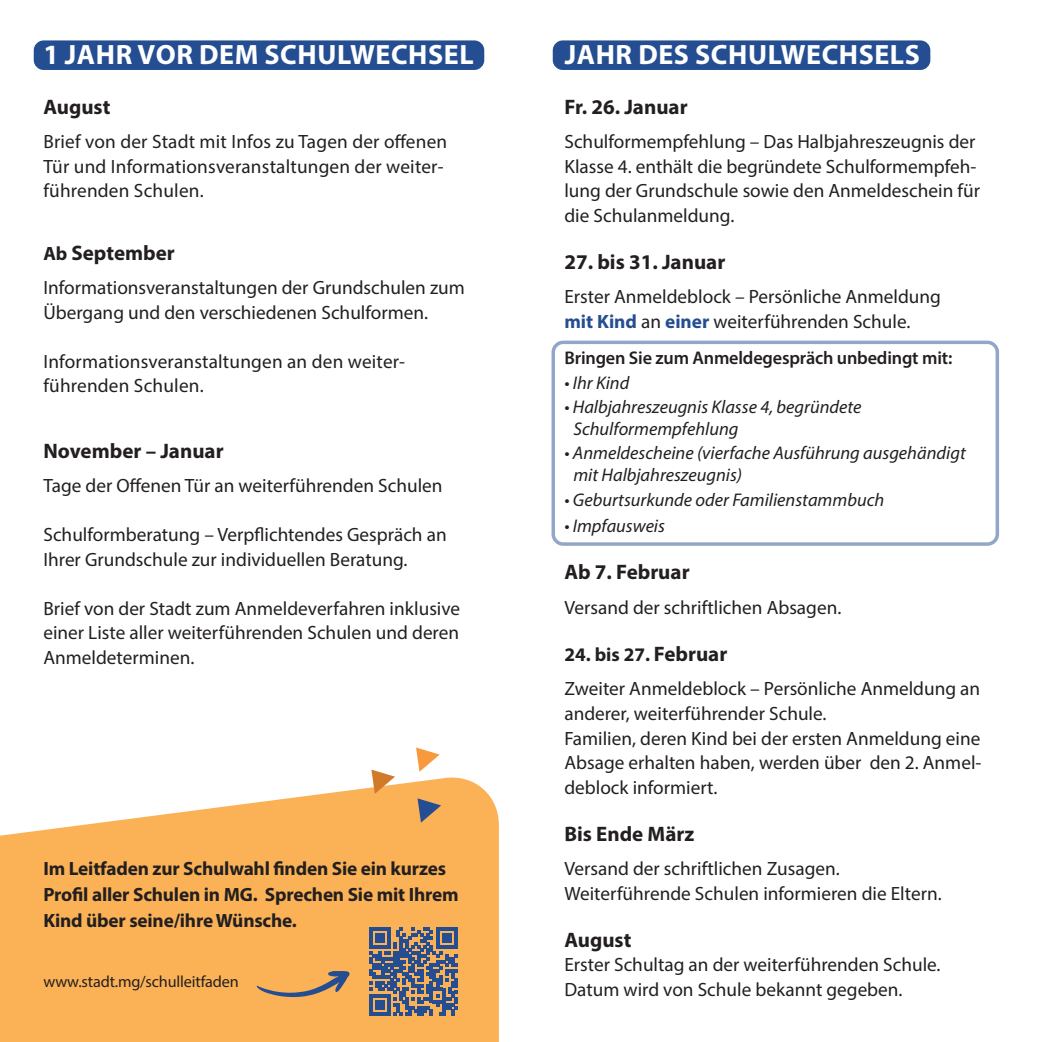
<style>
.page{position:relative;width:1042px;height:1042px;background:#fff}
.page>*{position:absolute;margin:0;border:0;box-sizing:border-box;transform-origin:0 0}
.t1{font:700 28px "Myriad Pro";letter-spacing:.02em;color:#fff}
.t2{font:700 21px "Myriad Pro";color:#231f20}
.t3{font:19.25px/24.5px "Myriad Pro";color:#231f20}
.t4{font:700 19.25px/26.2px "Myriad Pro";letter-spacing:-.01em;color:#231f20}
.t5{font:italic 18.38px/21.9px "Myriad Pro";color:#231f20}
.t6{font:600 18.38px "Myriad Pro";letter-spacing:-.01em;color:#231f20}
.t7{font:16.1px "Myriad Pro";letter-spacing:-.01em;color:#231f20}
.s1{font-size:19.25px}
.s2{font-weight:700;color:#244e91}
.s3{font-size:21px}
</style>
<div class="page">
<div style="left:34px;top:40px;width:450px;height:30px;background:#244e91;border-radius:10px"></div>
<div style="left:553px;top:40px;width:377px;height:30px;background:#244e91;border-radius:10px"></div>
<div style="left:551px;top:341px;width:448px;height:205px;border:4px solid #244e91;border-radius:10px"></div>
<svg style="left:0;top:777px;width:499px;height:265px;background:#fbba69"></svg>
<svg style="left:369px;top:927px;width:88px;height:88px;background:#71727b"></svg>
<svg style="left:257px;top:971px;width:93px;height:26px;background:#c79964"></svg>
<svg style="left:416px;top:747px;width:24px;height:25px"></svg>
<svg style="left:417px;top:798px;width:24px;height:24px"></svg>
<svg style="left:371px;top:769px;width:24px;height:25px"></svg>
<p class="t1" style="left:43px;top:37px;width:432px">1 JAHR VOR DEM SCHULWECHSEL</p>
<p class="t2" style="left:43px;top:93px;width:69px">August</p>
<p class="t3" style="left:43px;top:129px;width:405px">Brief von der Stadt mit Infos zu Tagen der offenen<br>Tür und Informationsveranstaltungen der weiter&shy;führenden Schulen.</p>
<p class="t2" style="left:43px;top:239px;width:133px"><span class="s1">Ab</span> September</p>
<p class="t3" style="left:43px;top:275px;width:423px">Informationsveranstaltungen der Grundschulen zum<br>Übergang und den verschiedenen Schulformen.</p>
<p class="t3" style="left:43px;top:348px;width:362px">Informationsveranstaltungen an den weiter&shy;führenden Schulen.</p>
<p class="t2" style="left:43px;top:437px;width:182px">November – Januar</p>
<p class="t3" style="left:43px;top:473px;width:401px">Tage der Offenen Tür an weiterführenden Schulen</p>
<p class="t3" style="left:43px;top:522px;width:405px">Schulformberatung – Verpflichtendes Gespräch an<br>Ihrer Grundschule zur individuellen Beratung.</p>
<p class="t3" style="left:43px;top:596px;width:418px;text-align:justify">Brief von der Stadt zum Anmeldeverfahren inklusive einer Liste aller weiterführenden Schulen und deren Anmeldeterminen.</p>
<p class="t4" style="left:43px;top:854px;width:417px">Im Leitfaden zur Schulwahl finden Sie ein kurzes<br>Profil aller Schulen in MG. Sprechen Sie mit Ihrem<br>Kind über seine/ihre Wünsche.</p>
<p class="t7" style="left:43px;top:972px;width:197px">www.stadt.mg/schulleitfaden</p>
<p class="t1" style="left:565px;top:37px;width:357px">JAHR DES SCHULWECHSELS</p>
<p class="t2" style="left:564px;top:93px;width:125px">Fr. 26. Januar</p>
<p class="t3" style="left:564px;top:129px;width:417px">Schulformempfehlung – Das Halbjahreszeugnis der Klasse 4. enthält die begründete Schulformempfeh&shy;lung der Grundschule sowie den Anmeldeschein für die Schulanmeldung.</p>
<p class="t2" style="left:564px;top:248px;width:162px">27. bis 31. Januar</p>
<p class="t3" style="left:564px;top:284px;width:378px">Erster Anmeldeblock – Persönliche Anmeldung <span class="s2">mit Kind</span> an <span class="s2">einer</span> weiterführenden Schule.</p>
<p class="t6" style="left:564px;top:346px;width:389px">Bringen Sie zum Anmeldegespräch unbedingt mit:</p>
<p class="t5" style="left:564px;top:371px;width:67px">• Ihr Kind</p>
<p class="t5" style="left:573px;top:396px;width:290px;text-indent:-9px">• Halbjahreszeugnis Klasse 4, begründete<br>Schulformempfehlung</p>
<p class="t5" style="left:573px;top:442px;width:394px;text-indent:-9px">• Anmeldescheine (vierfache Ausführung ausgehändigt mit Halbjahreszeugnis)</p>
<p class="t5" style="left:564px;top:488px;width:321px">• Geburtsurkunde oder Familienstammbuch</p>
<p class="t5" style="left:564px;top:515px;width:102px">• Impfausweis</p>
<p class="t2" style="left:564px;top:558px;width:127px">Ab 7. Februar</p>
<p class="t3" style="left:564px;top:595px;width:278px">Versand der schriftlichen Absagen.</p>
<p class="t4" style="left:564px;top:641px;width:164px">24. bis 27. <span class="s3">Februar</span></p>
<p class="t3" style="left:564px;top:676px;width:417px">Zweiter Anmeldeblock – Persönliche Anmeldung an anderer, weiterführender Schule.</p>
<p class="t3" style="left:564px;top:725px;width:418px;text-align:justify">Familien, deren Kind bei der ersten Anmeldung eine Absage erhalten haben, werden über den 2. Anmel&shy;deblock informiert.</p>
<p class="t2" style="left:564px;top:820px;width:132px">Bis Ende März</p>
<p class="t3" style="left:564px;top:856px;width:379px">Versand der schriftlichen Zusagen.<br>Weiterführende Schulen informieren die Eltern.</p>
<p class="t2" style="left:564px;top:926px;width:69px">August</p>
<p class="t3" style="left:564px;top:952px;width:378px">Erster Schultag an der weiterführenden Schule.<br>Datum wird von Schule bekannt gegeben.</p>
</div>
